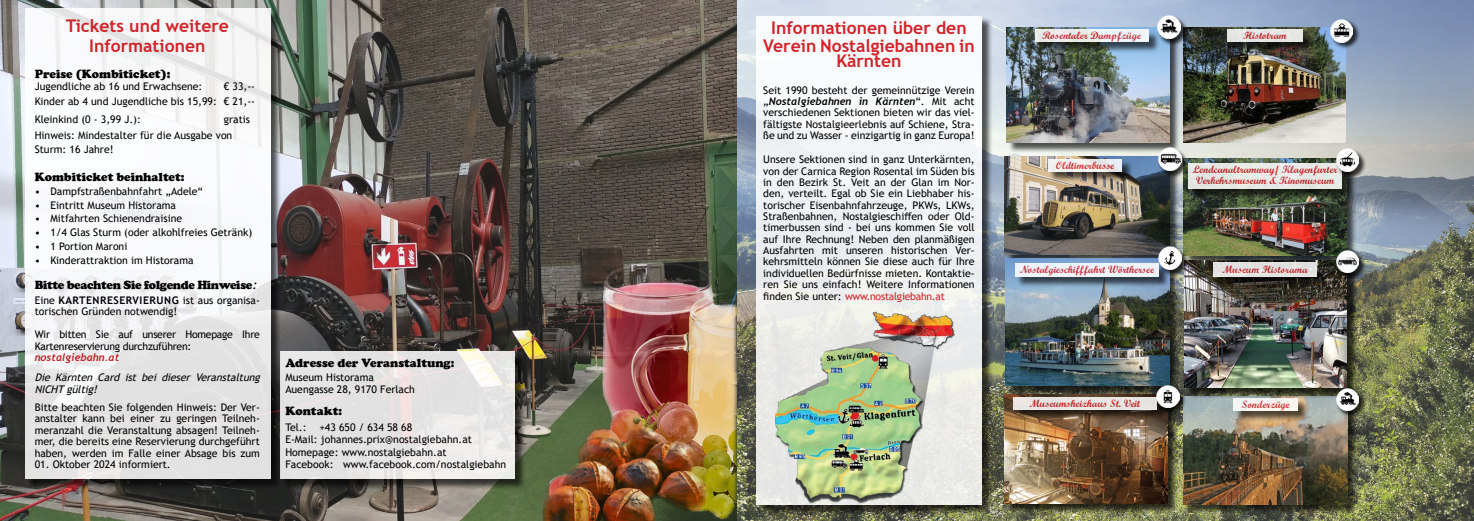
<style>
.page{position:relative;width:1474px;height:521px;background:#fff}
.page>*{position:absolute;margin:0;border:0;box-sizing:border-box;transform-origin:0 0}
.t1{font:700 17.5px/17.5px "Trebuchet MS";color:#d2232a;text-align:center}
.t2{font:900 12.25px "Cooper";color:#000}
.t3{font:900 12.25px "Cooper";letter-spacing:-.025em;color:#000}
.t4{font:10.5px/11.4px "Trebuchet MS";color:#000}
.t5{font:10.5px/11.4px "Wrexham Script";color:#d2232a}
.t6{font:10.5px/11.4px "Trebuchet MS";letter-spacing:-.025em;color:#000}
.t7{font:italic 10.5px/11.4px "Trebuchet MS";color:#000}
.t8{font:italic 700 10.5px "Trebuchet";color:#000}
.t9{font:italic 700 10.5px "Trebuchet";color:#bc2026}
.s1{font-family:"Trebuchet MS";font-weight:400;font-style:italic}
.s2{font-weight:700}
.s3{font-family:"Trebuchet MS";font-weight:400;font-style:normal}
.s4{color:#d2232a}
</style>
<div class="page">
<img style="left:0;top:0;width:1473px;height:521px">
<img style="left:539px;top:248px;width:198px;height:119px">
<img style="left:471px;top:367px;width:301px;height:154px">
<div style="left:1007px;top:28px;width:173px;height:125px;background:#000;opacity:.75"></div>
<img style="left:1006px;top:27px;width:162px;height:116px">
<div style="left:1184px;top:160px;width:173px;height:107px;background:#000;opacity:.75"></div>
<img style="left:1183px;top:159px;width:163px;height:96px">
<div style="left:1035px;top:31px;width:124px;height:22px;background:#000;opacity:.75"></div>
<svg style="left:1034px;top:30px;width:114px;height:12px"></svg>
<div style="left:1189px;top:164px;width:163px;height:36px;background:#000;opacity:.75"></div>
<div style="left:1188px;top:163px;width:153px;height:26px;background:#e7e9e5"></div>
<div style="left:1005px;top:158px;width:175px;height:107px;background:#000;opacity:.75"></div>
<img style="left:1004px;top:157px;width:164px;height:97px">
<div style="left:1049px;top:160px;width:84px;height:23px;background:#000;opacity:.75"></div>
<svg style="left:1048px;top:159px;width:74px;height:13px"></svg>
<div style="left:1006px;top:259px;width:174px;height:137px;background:#000;opacity:.75"></div>
<img style="left:1005px;top:258px;width:163px;height:127px">
<div style="left:1016px;top:264px;width:153px;height:24px;background:#000;opacity:.75"></div>
<div style="left:1015px;top:263px;width:143px;height:14px;background:#eef3f9"></div>
<div style="left:1184px;top:398px;width:174px;height:117px;background:#000;opacity:.75"></div>
<img style="left:1183px;top:398px;width:164px;height:106px">
<div style="left:1234px;top:399px;width:74px;height:23px;background:#000;opacity:.75"></div>
<div style="left:1233px;top:398px;width:64px;height:13px;background:#f7f5f1"></div>
<div style="left:1185px;top:261px;width:172px;height:137px;background:#000;opacity:.75"></div>
<img style="left:1184px;top:260px;width:162px;height:127px">
<div style="left:1214px;top:264px;width:113px;height:24px;background:#000;opacity:.75"></div>
<svg style="left:1213px;top:263px;width:103px;height:14px"></svg>
<div style="left:1005px;top:396px;width:173px;height:118px;background:#000;opacity:.75"></div>
<img style="left:1004px;top:395px;width:163px;height:108px">
<div style="left:1014px;top:398px;width:153px;height:23px;background:#000;opacity:.75"></div>
<div style="left:1013px;top:397px;width:143px;height:12px;background:#e9e5e2"></div>
<div style="left:1157px;top:147px;width:32px;height:32px;background:#000;opacity:.75"></div>
<img style="left:1158px;top:148px;width:23px;height:23px">
<div style="left:1157px;top:246px;width:32px;height:31px;background:#000;opacity:.75"></div>
<img style="left:1158px;top:247px;width:23px;height:22px">
<div style="left:1335px;top:148px;width:31px;height:31px;background:#000;opacity:.75"></div>
<img style="left:1335px;top:149px;width:23px;height:23px">
<div style="left:1335px;top:387px;width:31px;height:31px;background:#000;opacity:.75"></div>
<img style="left:1335px;top:388px;width:23px;height:23px">
<img style="left:1183px;top:27px;width:162px;height:116px">
<div style="left:1156px;top:15px;width:31px;height:31px;background:#000;opacity:.75"></div>
<img style="left:1157px;top:16px;width:23px;height:23px">
<div style="left:1155px;top:384px;width:31px;height:31px;background:#000;opacity:.75"></div>
<img style="left:1156px;top:385px;width:23px;height:23px">
<div style="left:1329px;top:19px;width:31px;height:31px;background:#000;opacity:.75"></div>
<img style="left:1330px;top:19px;width:22px;height:23px">
<div style="left:757px;top:17px;width:235px;height:499px;background:#000;opacity:.75"></div>
<div style="left:756px;top:16px;width:225px;height:489px;background:linear-gradient(to bottom,#f9fbff,#e6e7e3)"></div>
<img style="left:770px;top:312px;width:186px;height:191px">
<div style="left:1228px;top:31px;width:85px;height:22px;background:#000;opacity:.75"></div>
<div style="left:1227px;top:30px;width:75px;height:12px;background:#e6e7e4"></div>
<div style="left:281px;top:353px;width:244px;height:137px;background:#000;opacity:.75"></div>
<svg style="left:281px;top:352px;width:233px;height:127px;background:#e6e5e5"></svg>
<div style="left:26px;top:10px;width:255px;height:480px;background:#000;opacity:.75"></div>
<svg style="left:25px;top:9px;width:245px;height:470px"></svg>
<div style="left:1335px;top:249px;width:31px;height:31px;background:#000;opacity:.75"></div>
<img style="left:1335px;top:250px;width:23px;height:23px">
<h1 class="t1" style="left:66px;top:16px;width:165px;line-height:20.1px">Tickets und weitere<br>Informationen</h1>
<p class="t2" style="left:35px;top:66px;width:137px">Preise (Kombiticket):</p>
<p class="t4" style="left:35px;top:81px;width:169px">Jugendliche ab 16 und Erwachsene:</p>
<p class="t4" style="left:35px;top:79px;width:222px;line-height:15px;text-align:right">€ 33,--<br>Kinder ab 4 und Jugendliche bis 15,99: € 21,--</p>
<p class="t4" style="left:35px;top:113px;width:108px">Kleinkind (0 - 3,99 J.):</p>
<p class="t4" style="left:35px;top:111px;width:217px;line-height:16.4px;text-indent:189px">gratis<br>Hinweis: Mindestalter für die Ausgabe von</p>
<p class="t4" style="left:35px;top:144px;width:80px">Sturm: 16 Jahre!</p>
<p class="t2" style="left:35px;top:170px;width:151px">Kombiticket beinhaltet:</p>
<p class="t4" style="left:35px;top:185px;width:170px">• Dampfstraßenbahnfahrt „Adele“</p>
<p class="t4" style="left:35px;top:199px;width:143px">• Eintritt Museum Historama</p>
<p class="t4" style="left:35px;top:213px;width:149px">• Mitfahrten Schienendraisine</p>
<p class="t4" style="left:35px;top:227px;width:219px">• 1/4 Glas Sturm (oder alkohlfreies Getränk)</p>
<p class="t4" style="left:35px;top:241px;width:94px">• 1 Portion Maroni</p>
<p class="t4" style="left:35px;top:254px;width:160px">• Kinderattraktion im Historama</p>
<p class="t3" style="left:35px;top:278px;width:227px">Bitte beachten Sie folgende Hinweise<span class="s1">:</span></p>
<p class="t4" style="left:35px;top:295px;width:227px">Eine <span class="s2">Karten reservi erung</span> ist aus organisa&shy;torischen Gründen notwendig!</p>
<p class="t6" style="left:35px;top:329px;width:227px">Wir bitten Sie auf unserer Homepage Ihre<br>Kartenreservierung durchzuführen:</p>
<p class="t9" style="left:35px;top:351px;width:86px">nostalgiebahn.at</p>
<p class="t7" style="left:35px;top:372px;width:230px">Die Kärnten Card ist bei dieser Veranstaltung<br>NICHTgültig!</p>
<p class="t4" style="left:35px;top:401px;width:227px;text-align:justify">Bitte beachten Sie folgenden Hinweis: Der Ver&shy;anstalter kann bei einer zu geringen Teilneh&shy;meranzahl die Veranstaltung absagen! Teilneh&shy;mer, die bereits eine Reservierung durchgeführt haben, werden im Falle einer Absage bis zum</p>
<p class="t4" style="left:35px;top:458px;width:138px">01. Oktober 2024 informiert.</p>
<p class="t2" style="left:285px;top:356px;width:170px">Adresse der Veranstaltung:</p>
<p class="t4" style="left:285px;top:372px;width:131px">Museum Historama<br>Auengasse 28, 9170 Ferlach</p>
<p class="t2" style="left:285px;top:404px;width:58px">Kontakt:</p>
<p class="t4" style="left:285px;top:420px;width:222px;line-height:12.6px">Tel.: +43 650 / 634 58 68<br>E-Mail: johannes.prix@nostalgiebahn.at Homepage: www.nostalgiebahn.at<br>Facebook: www.facebook.com/nostalgiebahn</p>
<h1 class="t1" style="left:763px;top:19px;width:213px">Informationen über den<br>Verein Nostalgiebahnen in</h1>
<h1 class="t1" style="left:836px;top:52px;width:67px">Kärnten</h1>
<p class="t4" style="left:763px;top:84px;width:213px">Seit 1990 besteht der gemeinnützige Verein</p>
<p class="t8" style="left:763px;top:95px;width:213px"><span class="s3">„</span>Nostalgiebahnen in Kärnten<span class="s3">“. Mit acht</span></p>
<p class="t4" style="left:763px;top:107px;width:213px;text-align:justify">verschiedenen Sektionen bieten wir das viel&shy;fältigste Nostalgieerlebnis auf Schiene, Stra&shy;ße und zu Wasser - einzigartig in ganz Europa!</p>
<p class="t4" style="left:763px;top:154px;width:213px;text-align:justify">Unsere Sektionen sind in ganz Unterkärnten, von der Carnica Region Rosental im Süden bis in den Bezirk St. Veit an der Glan im Nor&shy;den, verteilt. Egal ob Sie ein Liebhaber his&shy;torischer Eisenbahnfahrzeuge, PKWs, LKWs, Straßenbahnen, Nostalgieschiffen oder Old&shy;timerbussen sind - bei uns kommen Sie voll auf Ihre Rechnung! Neben den planmäßigen Ausfahrten mit unseren historischen Ver&shy;kehrsmitteln können Sie diese auch für Ihre individuellen Bedürfnisse mieten. Kontaktie&shy;ren Sie uns einfach! Weitere Informationen finden Sie unter: <span class="s4">www.nostalgiebahn.at</span></p>
<p class="t5" style="left:1042px;top:30px;width:100px">Rosentaler Dampfzüge</p>
<p class="t5" style="left:1243px;top:30px;width:45px">Histotram</p>
<p class="t5" style="left:1055px;top:159px;width:60px">Oldtimerbusse</p>
<p class="t5" style="left:1019px;top:264px;width:136px">Nostalgieschifffahrt Wörthersee</p>
<p class="t5" style="left:1192px;top:164px;width:146px">Lendcanaltramway/ Klagenfurter<br>Verkehrsmuseum &amp; Kinomuseum</p>
<p class="t5" style="left:1222px;top:263px;width:87px">Museum Historama</p>
<p class="t5" style="left:1029px;top:397px;width:112px">Museumsheizhaus St. Veit</p>
<p class="t5" style="left:1241px;top:399px;width:50px">Sonderzüge</p>
</div>
